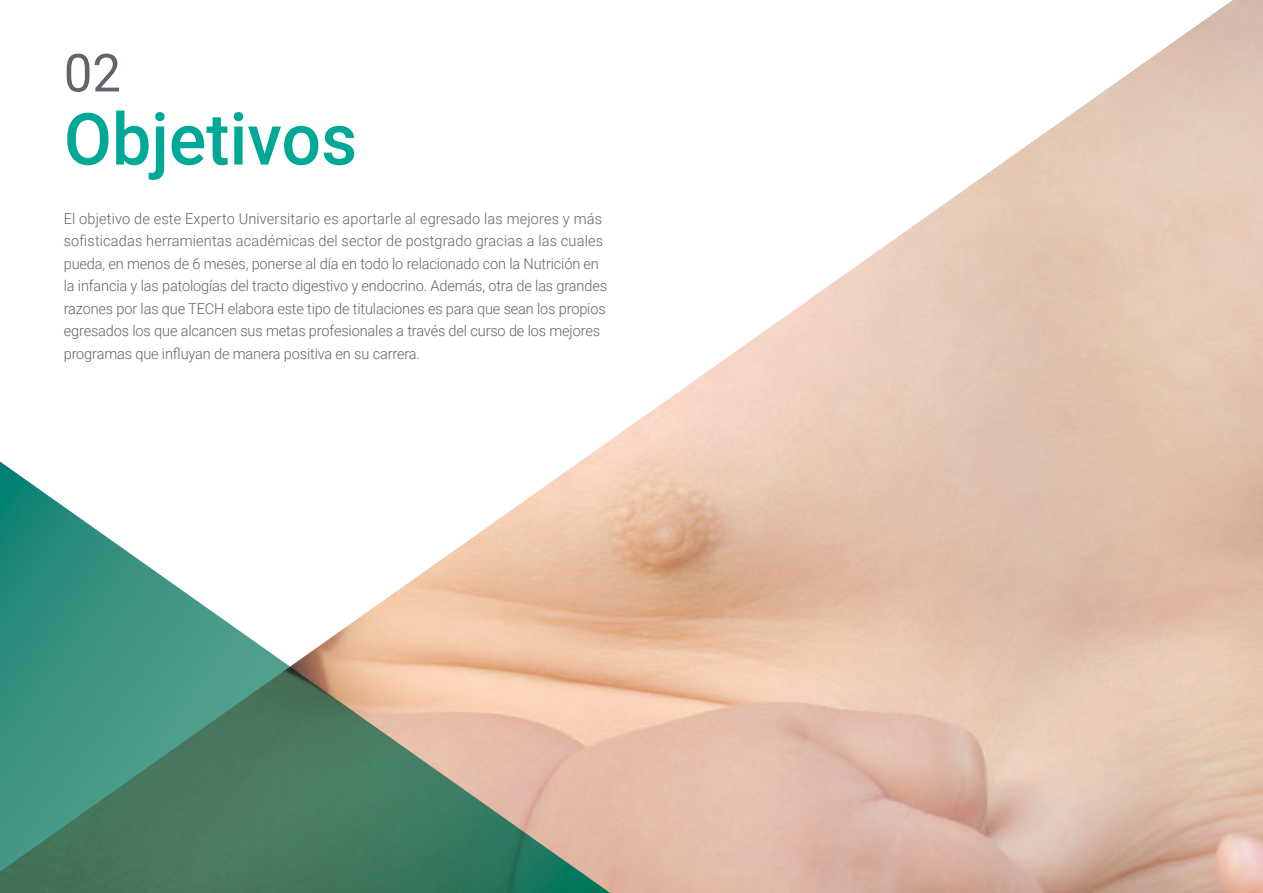
<style>
.page{position:relative;width:1263px;height:893px;background:#fff}
.page>*{position:absolute;margin:0;border:0;box-sizing:border-box;transform-origin:0 0}
.t1{font:500 72px "Roboto";color:#00a996}
.t2{font:52.5px "Roboto";color:#61646a}
.t3{font:300 15px/22.5px "Roboto";letter-spacing:-.01em;color:#61646a}
</style>
<div class="page">
<img style="left:602px;top:0;width:661px;height:893px">
<svg style="left:0;top:446px;width:640px;height:447px"></svg>
<h2 class="t2" style="left:64px;top:36px;width:59px">02</h2>
<h1 class="t1" style="left:64px;top:89px;width:295px">Objetivos</h1>
<p class="t3" style="left:64px;top:207px;width:545px">El objetivo de este Experto Universitario es aportarle al egresado las mejores y más sofisticadas herramientas académicas del sector de postgrado gracias a las cuales pueda, en menos de 6 meses, ponerse al día en todo lo relacionado con la Nutrición en la infancia y las patologías del tracto digestivo y endocrino. Además, otra de las grandes razones por las que TECH elabora este tipo de titulaciones es para que sean los propios egresados los que alcancen sus metas profesionales a través del curso de los mejores programas que influyan de manera positiva en su carrera.</p>
</div>
